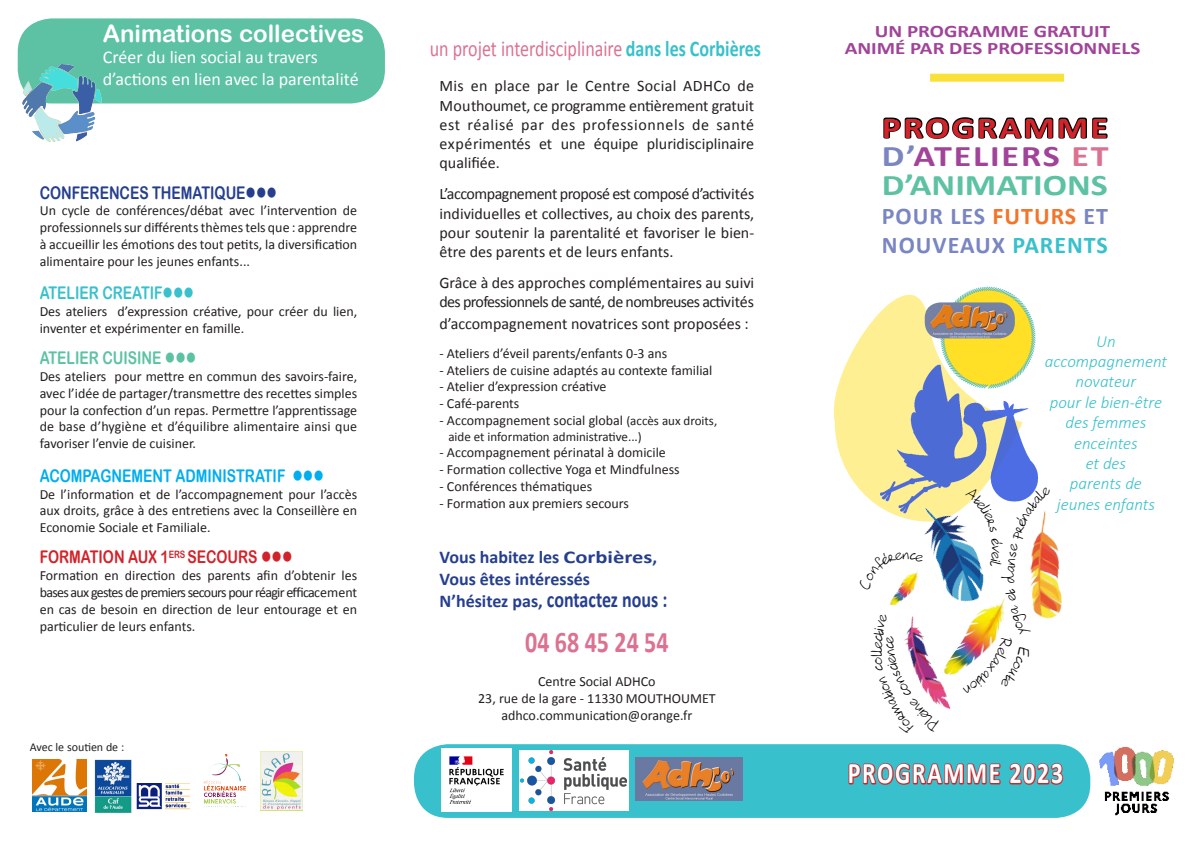
<style>
.page{position:relative;width:1191px;height:842px;background:#fff}
.page>*{position:absolute;margin:0;border:0;box-sizing:border-box;transform-origin:0 0}
.t1{font:700 30px "Calibri";letter-spacing:.07em;color:#fff;scale:.8 1}
.t2{font:700 30px "Calibri";letter-spacing:.05em;color:#a14499;scale:1.2 1}
.t3{font:700 30px "Calibri";color:#5cc2a3;scale:1.2 1}
.t4{font:700 30px "Calibri";color:#dc7292;scale:.8 1}
.t5{font:700 30px "Calibri";letter-spacing:.06em;color:#d1232a;scale:1.2 1}
.t6{font:700 24px "Calibri";letter-spacing:.04em;color:#7a86c2}
.t7{font:24px "Arial Rounded MT Bold";color:#fff}
.t8{font:22.5px "Calibri";color:#dc7292;scale:.8 1}
.t9{font:700 22.5px "Calibri";color:#253f8e;scale:.8 1}
.t10{font:18px "Calibri";color:#fff}
.t11{font:700 18px "Calibri";color:#253f8e}
.t12{font:700 17.5px "Calibri";color:#a14499;scale:1.2 1}
.t13{font:17.5px "Arial Rounded MT Bold";color:#00aeef;scale:.8 1}
.t14{font:17.5px "Arial Rounded MT Bold";color:#d1232a;scale:.8 1}
.t15{font:17.5px "Arial Rounded MT Bold";color:#253f8e;scale:.8 1}
.t16{font:17.5px "Arial Rounded MT Bold";color:#38c1cc;scale:.8 1}
.t17{font:17.5px "Arial Rounded MT Bold";color:#5cc2a3;scale:.8 1}
.t18{font:italic 300 17px/20.4px "Calibri";color:#38c1cc;text-align:center}
.t19{font:16px/19.2px "Calibri";color:#231f20;text-align:justify}
.t20{font:14px/16.8px "Calibri";color:#231f20;text-align:justify}
.t21{font:13px "Calibri";color:#231f20}
.t22{font:12px "Calibri";color:#231f20}
.t23{font:11.1px "Hanoded Hand";color:#000}
.s1{font-weight:700;color:#38c1cc}
.s2{font-size:13px}
.s3{font-size:18px}
.s4{color:#7a86c2}
.s5{color:#dc7292}
.s6{color:#f3752a}
.s7{color:#38c1cc}
</style>
<div class="page">
<svg style="left:833px;top:294px;width:106px;height:196px;fill:#ffef93"></svg>
<img style="left:860px;top:340px;width:178px;height:173px">
<svg style="left:939px;top:286px;width:97px;height:104px"></svg>
<img style="left:924px;top:302px;width:90px;height:36px">
<img style="left:890px;top:483px;width:120px;height:110px">
<img style="left:889px;top:590px;width:33px;height:16px">
<img style="left:949px;top:593px;width:13px;height:79px">
<img style="left:941px;top:611px;width:17px;height:98px">
<img style="left:1030px;top:538px;width:32px;height:81px">
<div style="left:930px;top:74px;width:134px;height:8px;background:#fae139"></div>
<svg style="left:883px;top:117px;width:225px;height:22px"></svg>
<div style="left:414px;top:744px;width:676px;height:74px;background:#38c1cc;border-radius:34px"></div>
<img style="left:1084px;top:747px;width:90px;height:69px">
<img style="left:520px;top:750px;width:107px;height:61px">
<img style="left:441px;top:748px;width:70px;height:63px">
<img style="left:635px;top:758px;width:107px;height:43px">
<div style="left:18px;top:18px;width:367px;height:85px;background:#5cc2a3;border-radius:34px"></div>
<img style="left:17px;top:34px;width:106px;height:108px">
<svg style="left:848px;top:763px;width:153px;height:22px"></svg>
<svg style="left:1009px;top:763px;width:55px;height:22px"></svg>
<img style="left:33px;top:759px;width:107px;height:53px">
<img style="left:203px;top:754px;width:44px;height:53px">
<img style="left:136px;top:783px;width:54px;height:26px">
<img style="left:261px;top:752px;width:41px;height:58px">
<svg style="left:890px;top:552px;width:34px;height:38px"></svg>
<svg style="left:904px;top:616px;width:37px;height:90px"></svg>
<svg style="left:965px;top:486px;width:86px;height:86px"></svg>
<img style="left:962px;top:588px;width:69px;height:81px">
<p class="t7" style="left:103px;top:19px;width:263px">Animations collectives</p>
<p class="t10" style="left:103px;top:46px;width:217px">Créer du lien social au travers</p>
<p class="t10" style="left:103px;top:67px;width:257px">d’actions en lien avec la parentalité</p>
<p class="t15" style="left:40px;top:182px;width:298px">CONFERENCES THEMATIQUE●●●</p>
<p class="t20" style="left:40px;top:202px;width:319px">Un cycle de conférences/débat avec l’intervention de professionnels sur différents thèmes tels que : apprendre à accueillir les émotions des tout petits, la diversification alimentaire pour les jeunes enfants...</p>
<p class="t16" style="left:40px;top:283px;width:194px">ATELIER CREATIF●●●</p>
<p class="t20" style="left:40px;top:303px;width:319px">Des ateliers d’expression créative, pour créer du lien, inventer et expérimenter en famille.</p>
<p class="t17" style="left:40px;top:348px;width:197px">ATELIER CUISINE ●●●</p>
<p class="t20" style="left:40px;top:368px;width:319px">Des ateliers pour mettre en commun des savoirs-faire, avec l’idée de partager/transmettre des recettes simples pour la confection d’un repas. Permettre l’apprentissage de base d’hygiène et d’équilibre alimentaire ainsi que favoriser l’envie de cuisiner.</p>
<p class="t13" style="left:40px;top:465px;width:357px">ACOMPAGNEMENT ADMINISTRATIF ●●●</p>
<p class="t20" style="left:40px;top:486px;width:319px">De l’information et de l’accompagnement pour l’accès aux droits, grâce à des entretiens avec la Conseillère en Economie Sociale et Familiale.</p>
<p class="t14" style="left:40px;top:547px;width:317px">FORMATION AUX 1<sup>ERS</sup> SECOURS ●●●</p>
<p class="t20" style="left:40px;top:567px;width:319px">Formation en direction des parents afin d’obtenir les bases aux gestes de premiers secours pour réagir efficacement en cas de besoin en direction de leur entourage et en particulier de leurs enfants.</p>
<p class="t22" style="left:30px;top:739px;width:96px">Avec le soutien de :</p>
<p class="t8" style="left:430px;top:35px;width:416px">un projet interdisciplinaire <span class="s1">dans les Corbières</span></p>
<p class="t19" style="left:439px;top:77px;width:316px">Mis en place par le Centre Social ADHCo de Mouthoumet, ce programme entièrement gratuit est réalisé par des professionnels de santé expérimentés et une équipe pluridisciplinaire qualifiée.</p>
<p class="t19" style="left:439px;top:185px;width:316px">L’accompagnement proposé est composé d’activités individuelles et collectives, au choix des parents, pour soutenir la parentalité et favoriser le bien&shy;être des parents et de leurs enfants.</p>
<p class="t19" style="left:439px;top:273px;width:316px">Grâce à des approches complémentaires au suivi des professionnels de santé, de nombreuses activités</p>
<p class="t19" style="left:439px;top:314px;width:311px">d’accompagnement novatrices sont proposées :</p>
<p class="t20" style="left:439px;top:345px;width:229px">- Ateliers d’éveil parents/enfants 0-3 ans</p>
<p class="t20" style="left:439px;top:362px;width:274px">- Ateliers de cuisine adaptés au contexte familial</p>
<p class="t20" style="left:439px;top:378px;width:169px">- Atelier d’expression créative</p>
<p class="t20" style="left:439px;top:395px;width:81px">- Café-parents</p>
<p class="t20" style="left:439px;top:412px;width:279px">- Accompagnement social global <span class="s2">(accès aux droits,</span></p>
<p class="t21" style="left:448px;top:428px;width:195px">aide et information administrative...)</p>
<p class="t20" style="left:439px;top:444px;width:228px">- Accompagnement périnatal à domicile</p>
<p class="t20" style="left:439px;top:461px;width:242px">- Formation collective Yoga et Mindfulness</p>
<p class="t20" style="left:439px;top:478px;width:154px">- Conférences thématiques</p>
<p class="t20" style="left:439px;top:495px;width:191px">- Formation aux premiers secours</p>
<p class="t11" style="left:439px;top:546px;width:219px">Vous habitez les Corbières,</p>
<p class="t11" style="left:439px;top:568px;width:152px">Vous êtes intéressés</p>
<p class="t9" style="left:439px;top:585px;width:286px"><span class="s3">N’hésitez pas,</span> contactez nous :</p>
<p class="t4" style="left:525px;top:623px;width:181px">04 68 45 24 54</p>
<p class="t20" style="left:538px;top:673px;width:119px">Centre Social ADHCo</p>
<p class="t20" style="left:478px;top:690px;width:239px">23, rue de la gare - 11330 MOUTHOUMET</p>
<p class="t20" style="left:501px;top:706px;width:192px">adhco.communication@orange.fr</p>
<p class="t12" style="left:874px;top:20px;width:198px">UN PROGRAMME GRATUIT</p>
<p class="t12" style="left:844px;top:37px;width:248px">ANIMÉ PAR DES PROFESSIONNELS</p>
<p class="t5" style="left:882px;top:108px;width:190px">PROGRAMME</p>
<p class="t2" style="left:882px;top:137px;width:190px"><span class="s4">D’</span>ATELIERS <span class="s5">ET</span></p>
<p class="t3" style="left:882px;top:166px;width:190px">D’ANIMATIONS</p>
<p class="t6" style="left:882px;top:201px;width:228px">POUR LES <span class="s6">FUTURS</span> ET</p>
<p class="t6" style="left:882px;top:229px;width:228px">NOUVEAUX <span class="s7">PARENTS</span></p>
<p class="t23" style="left:1003px;top:583px;width:13px;rotate:-90deg">d</p>
<p class="t18" style="left:1096px;top:331px;width:21px">Un</p>
<p class="t18" style="left:1044px;top:351px;width:124px">accompagnement novateur</p>
<p class="t18" style="left:1049px;top:392px;width:114px">pour le bien-être des femmes</p>
<p class="t18" style="left:1074px;top:433px;width:65px">enceintes</p>
<p class="t18" style="left:1085px;top:453px;width:42px">et des</p>
<p class="t18" style="left:1070px;top:473px;width:74px">parents de</p>
<p class="t18" style="left:1056px;top:494px;width:100px">jeunes enfants</p>
<p class="t1" style="left:848px;top:754px;width:271px">PROGRAMME 2023</p>
</div>
